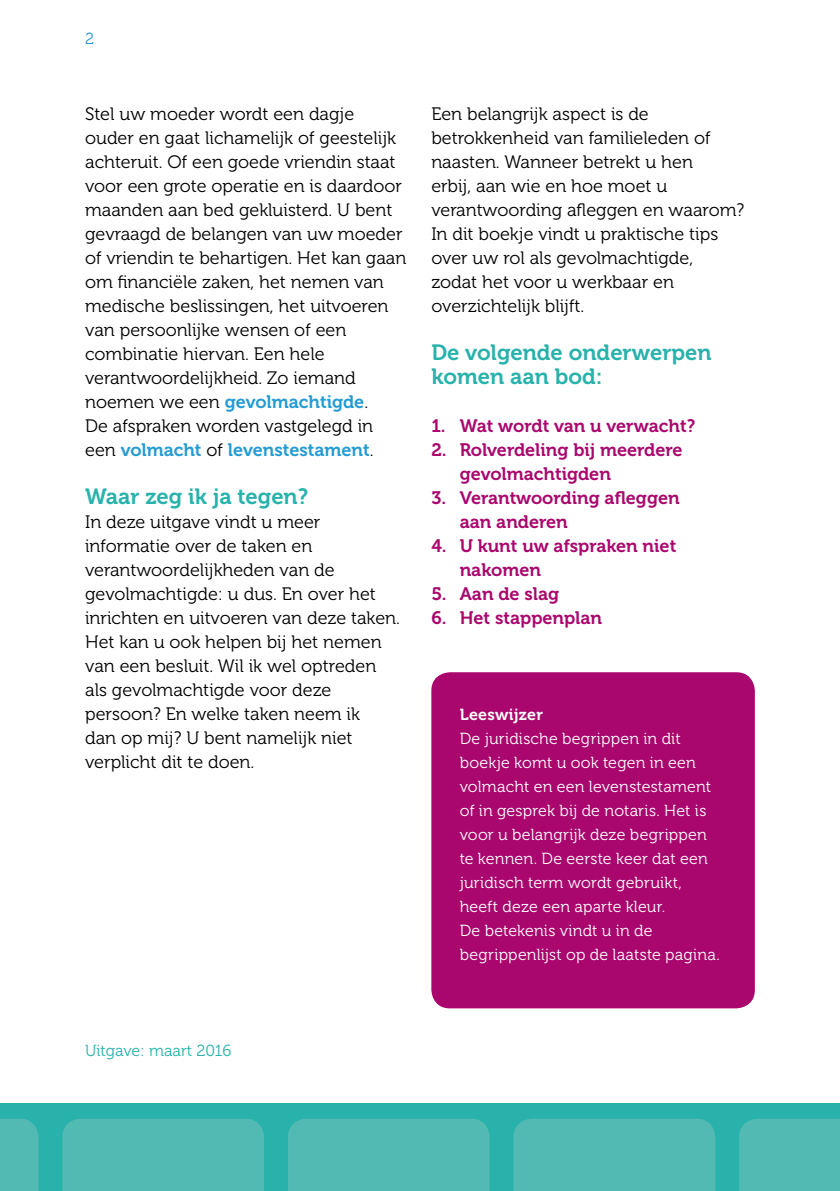
<style>
.page{position:relative;width:840px;height:1191px;background:#fff}
.page>*{position:absolute;margin:0;border:0;box-sizing:border-box;transform-origin:0 0}
.t1{font:22px/24px "Museo 700";color:#28b2ab}
.t2{font:18px/24px "Museo 300";color:#000}
.t3{font:18px/24px "Museo 700";color:#a9076d}
.t4{font:18px "Museo 700";color:#239bd3}
.t5{font:16px/24px "Museo 300";letter-spacing:.01em;color:#fff}
.t6{font:16px "Museo 300";color:#28b2ab}
.t7{font:16px "Museo 700";letter-spacing:.015em;color:#fff}
.t8{font:16px "Museo 300";color:#239bd3}
.s1{font-family:"Museo 300";color:#000}
</style>
<div class="page">
<div style="left:0;top:1103px;width:839px;height:88px;background:#28b2ab"></div>
<div style="left:62px;top:1118px;width:202px;height:73px;background:#52bab3"></div>
<div style="left:739px;top:1118px;width:100px;height:73px;background:#52bab3"></div>
<div style="left:0;top:1118px;width:38px;height:73px;background:#52bab3"></div>
<div style="left:513px;top:1118px;width:201px;height:73px;background:#52bab3"></div>
<div style="left:288px;top:1118px;width:201px;height:73px;background:#52bab3"></div>
<div style="left:431px;top:672px;width:323px;height:336px;background:#a9076d;border-radius:19px"></div>
<p class="t8" style="left:85px;top:30px;width:11px">2</p>
<p class="t2" style="left:85px;top:102px;width:322px">Stel uw moeder wordt een dagje ouder en gaat lichamelijk of geestelijk achteruit. Of een goede vriendin staat voor een grote operatie en is daardoor maanden aan bed gekluisterd. U bent gevraagd de belangen van uw moeder of vriendin te behartigen. Het kan gaan om financiële zaken, het nemen van medische beslissingen, het uitvoeren van persoonlijke wensen of een combinatie hiervan. Een hele verantwoordelijkheid. Zo iemand</p>
<p class="t4" style="left:85px;top:392px;width:284px"><span class="s1">noemen we een</span> gevolmachtigde<span class="s1">.</span></p>
<p class="t2" style="left:85px;top:414px;width:289px">De afspraken worden vastgelegd in</p>
<p class="t4" style="left:85px;top:440px;width:290px"><span class="s1">een</span> volmacht <span class="s1">of</span> levenstestament<span class="s1">.</span></p>
<p class="t1" style="left:85px;top:485px;width:224px">Waar zeg ik ja tegen?</p>
<p class="t2" style="left:85px;top:510px;width:316px">In deze uitgave vindt u meer informatie over de taken en verantwoordelijkheden van de gevolmachtigde: u dus. En over het inrichten en uitvoeren van deze taken.<br>Het kan u ook helpen bij het nemen van een besluit. Wil ik wel optreden als gevolmachtigde voor deze persoon? En welke taken neem ik<br>dan op mij? U bent namelijk niet verplicht dit te doen.</p>
<p class="t2" style="left:431px;top:102px;width:314px">Een belangrijk aspect is de betrokkenheid van familieleden of naasten. Wanneer betrekt u hen<br>erbij, aan wie en hoe moet u verantwoording afleggen en waarom?<br>In dit boekje vindt u praktische tips over uw rol als gevolmachtigde,<br>zodat het voor u werkbaar en overzichtelijk blijft.</p>
<p class="t1" style="left:431px;top:341px;width:282px">De volgende onderwerpen komen aan bod:</p>
<p class="t3" style="left:431px;top:414px;width:265px">1. Wat wordt van u verwacht?</p>
<p class="t3" style="left:459px;top:438px;width:224px;text-indent:-28px">2. Rolverdeling bij meerdere gevolmachtigden</p>
<p class="t3" style="left:459px;top:486px;width:221px;text-indent:-28px">3. Verantwoording afleggen aan anderen</p>
<p class="t3" style="left:459px;top:534px;width:218px;text-indent:-28px">4. U kunt uw afspraken niet nakomen</p>
<p class="t3" style="left:431px;top:582px;width:129px">5. Aan de slag</p>
<p class="t3" style="left:431px;top:606px;width:172px">6. Het stappenplan</p>
<p class="t7" style="left:459px;top:706px;width:85px">Leeswijzer</p>
<p class="t5" style="left:459px;top:727px;width:261px">De juridische begrippen in dit boekje komt u ook tegen in een volmacht en een levenstestament of in gesprek bij de notaris. Het is voor u belangrijk deze begrippen te kennen. De eerste keer dat een juridisch term wordt gebruikt, heeft deze een aparte kleur.<br>De betekenis vindt u in de begrippenlijst op de laatste pagina.</p>
<p class="t6" style="left:85px;top:1042px;width:148px">Uitgave: maart 2016</p>
</div>
